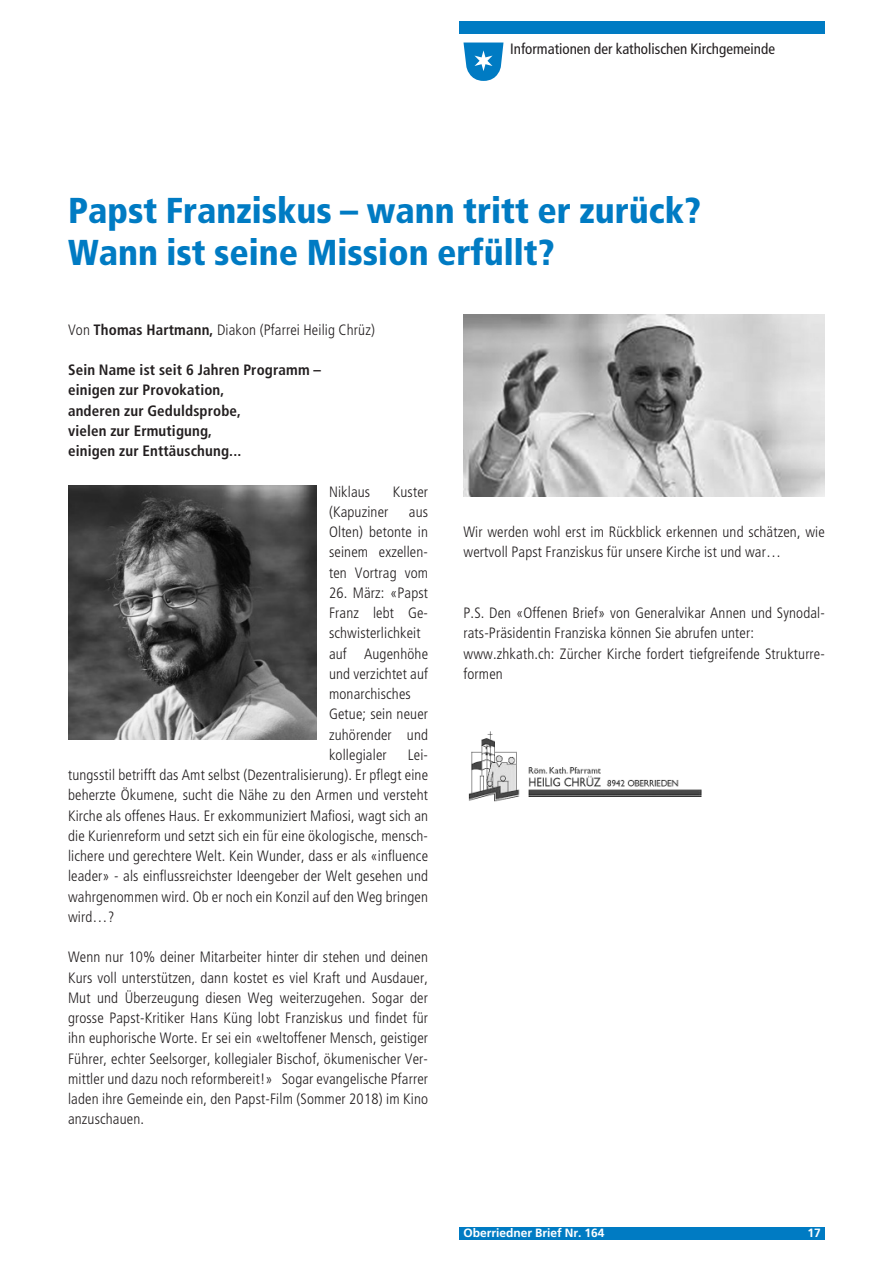
<style>
.page{position:relative;width:893px;height:1263px;background:#fff}
.page>*{position:absolute;margin:0;border:0;box-sizing:border-box;transform-origin:0 0}
.t1{font:900 condensed 36px/42px "Frutiger";color:#007bc3}
.t2{font:300 condensed 15px/20.2px "Frutiger";letter-spacing:.01em;color:#231f20;text-align:justify}
.t3{font:700 condensed 15px/20.2px "Frutiger";letter-spacing:.01em;color:#231f20}
.t4{font:condensed 15px "Frutiger";color:#231f20}
.t5{font:700 12px "Frutiger";color:#fff}
.s1{font-weight:700}
</style>
<div class="page">
<div style="left:459px;top:21px;width:366px;height:13px;background:#007bc3"></div>
<div style="left:459px;top:1227px;width:366px;height:12px;background:#007bc3"></div>
<svg style="left:463px;top:43px;width:40px;height:38px"></svg>
<img style="left:468px;top:731px;width:234px;height:71px">
<img style="left:463px;top:314px;width:362px;height:183px">
<img style="left:68px;top:486px;width:248px;height:254px">
<p class="t4" style="left:510px;top:40px;width:266px">Informationen der katholischen Kirchgemeinde</p>
<h1 class="t1" style="left:68px;top:189px;width:634px">Papst Franziskus – wann tritt er zurück?<br>Wann ist seine Mission erfüllt?</h1>
<p class="t2" style="left:68px;top:319px;width:308px">Von <span class="s1">Thomas Hartmann,</span> Diakon (Pfarrei Heilig Chrüz)</p>
<p class="t3" style="left:68px;top:360px;width:254px">Sein Name ist seit 6 Jahren Programm – einigen zur Provokation,<br>anderen zur Geduldsprobe,<br>vielen zur Ermutigung,<br>einigen zur Enttäuschung...</p>
<p class="t2" style="left:329px;top:481px;width:43px">Niklaus</p>
<p class="t2" style="left:393px;top:481px;width:37px">Kuster</p>
<p class="t2" style="left:329px;top:502px;width:61px">(Kapuziner</p>
<p class="t2" style="left:329px;top:502px;width:101px;text-indent:80px">aus Olten) betonte in seinem exzellen&shy;ten Vortrag vom</p>
<p class="t2" style="left:329px;top:583px;width:101px;text-align:left">26. März: «Papst<br>Franz lebt Ge&shy;schwisterlichkeit auf Augenhöhe und verzichtet auf monarchisches<br>Getue; sein neuer zuhörender und kollegialer</p>
<p class="t2" style="left:68px;top:745px;width:362px;text-indent:340px">Lei&shy;tungsstil betrifft das Amt selbst (Dezentralisierung). Er pflegt eine beherzte Ökumene, sucht die Nähe zu den Armen und versteht Kirche als offenes Haus. Er exkommuniziert Mafiosi, wagt sich an die Kurienreform und setzt sich ein für eine ökologische, mensch&shy;lichere und gerechtere Welt. Kein Wunder, dass er als «influence leader» - als einflussreichster Ideengeber der Welt gesehen und wahrgenommen wird. Ob er noch ein Konzil auf den Weg bringen wird…?</p>
<p class="t2" style="left:68px;top:947px;width:362px">Wenn nur 10% deiner Mitarbeiter hinter dir stehen und deinen Kurs voll unterstützen, dann kostet es viel Kraft und Ausdauer, Mut und Überzeugung diesen Weg weiterzugehen. Sogar der grosse Papst-Kritiker Hans Küng lobt Franziskus und findet für ihn euphorische Worte. Er sei ein «weltoffener Mensch, geistiger Führer, echter Seelsorger, kollegialer Bischof, ökumenischer Ver&shy;mittler und dazu noch reformbereit!» Sogar evangelische Pfarrer laden ihre Gemeinde ein, den Papst-Film (Sommer 2018) im Kino anzuschauen.</p>
<p class="t2" style="left:463px;top:522px;width:363px">Wir werden wohl erst im Rückblick erkennen und schätzen, wie wertvoll Papst Franziskus für unsere Kirche ist und war…</p>
<p class="t2" style="left:463px;top:603px;width:363px;text-align:left">P.S. Den «Offenen Brief» von Generalvikar Annen und Synodal&shy;rats-Präsidentin Franziska können Sie abrufen unter: www.zhkath.ch: Zürcher Kirche fordert tiefgreifende Strukturre&shy;formen</p>
<p class="t5" style="left:463px;top:1226px;width:143px">Oberriedner Brief Nr. 164</p>
<p class="t5" style="left:807px;top:1226px;width:15px">17</p>
</div>
